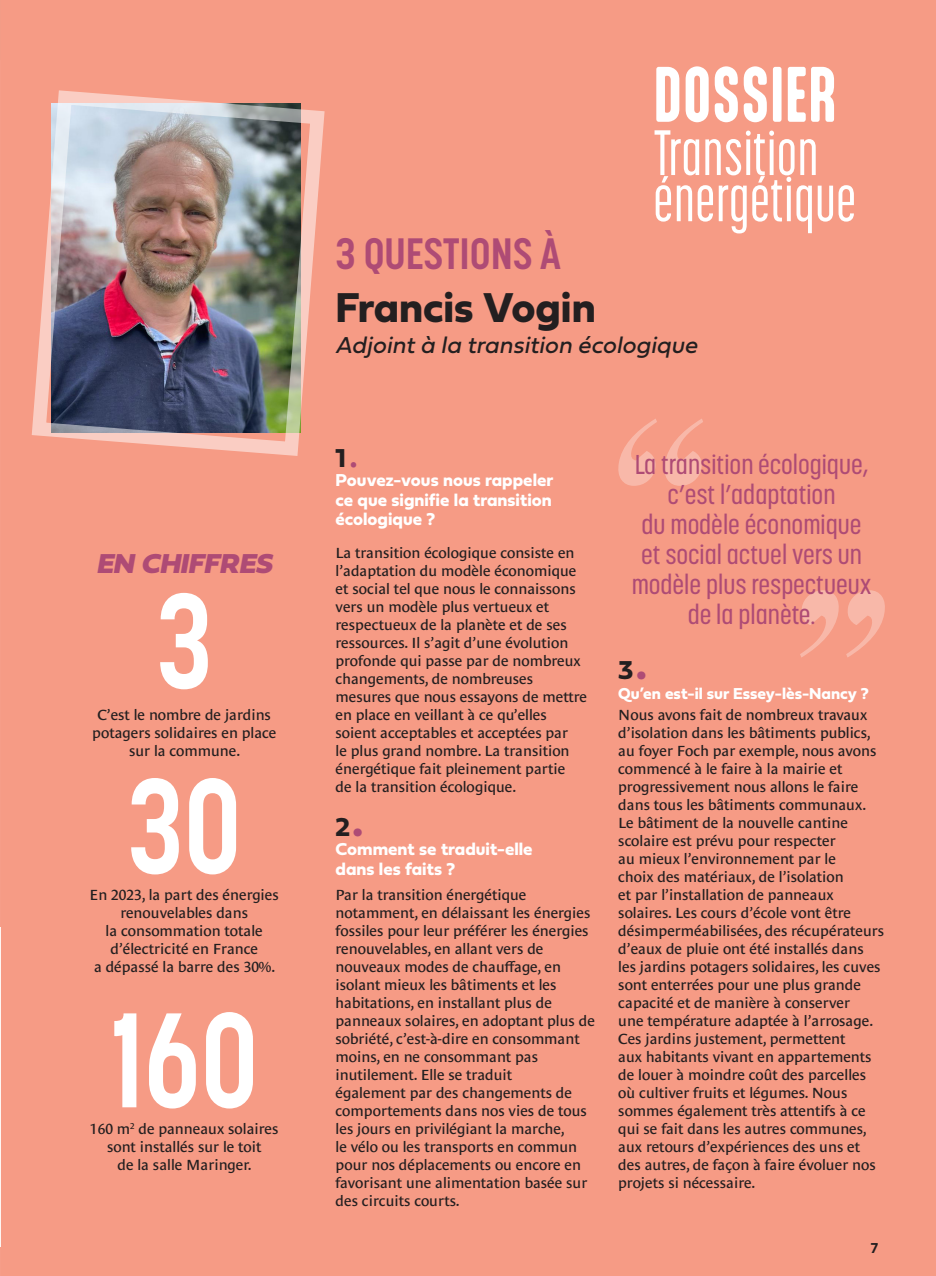
<style>
.page{position:relative;width:936px;height:1276px;background:#f69b85}
.page>*{position:absolute;margin:0;border:0;box-sizing:border-box;transform-origin:0 0}
.t1{font:700 133.2px "Korolev Condensed";color:#fff;scale:.9 1}
.t2{font:700 66.6px "Aptly";letter-spacing:.02em;color:#fff;scale:.9 1}
.t3{font:500 63.45px/46.2px "Korolev Compressed";letter-spacing:.01em;color:#fff;scale:.9 1}
.t4{font:43.5px "Fieldwork Geo Bold";color:#231f20}
.t5{font:700 43.5px "Korolev Condensed";color:#ae4b75}
.t6{font:italic 28.5px "Fieldwork Geo Black";color:#ae4b75}
.t7{font:500 27px/30px "Korolev Condensed";color:#ae4b75;text-align:center}
.t8{font:27px "Fieldwork Geo Bold";color:#231f20}
.t9{font:italic 24px "Fieldwork Geo Regular";color:#231f20}
.t10{font:18px/19.5px "Fieldwork Geo Bold";color:#fff;text-align:justify}
.t11{font:16.5px "Fieldwork Geo Bold";color:#fff}
.t12{font:15px/18px "Le Monde Sans Std";color:#231f20}
.t13{font:15px "Fieldwork Geo Demibold";color:#231f20}
.s1{font-family:"Minion Pro";font-size:48px;color:#ae4b75}
.s2{font-size:48px;color:#ae4b75}
</style>
<div class="page">
<img style="left:31px;top:90px;width:294px;height:366px">
<svg style="left:618px;top:419px;width:85px;height:67px"></svg>
<svg style="left:800px;top:590px;width:85px;height:67px"></svg>
<img style="left:0;top:927px;width:1px;height:319px">
<h3 class="t6" style="left:96px;top:537px;width:185px">EN CHIFFRES</h3>
<h1 class="t1" style="left:156px;top:562px;width:63px">3</h1>
<p class="t12" style="left:92px;top:706px;width:186px;text-align:center">C’est le nombre de jardins potagers solidaires en place sur la commune.</p>
<h1 class="t1" style="left:127px;top:747px;width:128px">30</h1>
<p class="t12" style="left:94px;top:904px;width:183px;text-align:center">renouvelables dans<br>la consommation totale d’électricité en France<br>a dépassé la barre des 30%.</p>
<p class="t12" style="left:90px;top:886px;width:191px">En 2023, la part des énergies</p>
<h1 class="t1" style="left:111px;top:981px;width:165px">160</h1>
<p class="t12" style="left:107px;top:1138px;width:156px;text-align:center">sont installés sur le toit de la salle Maringer.</p>
<p class="t12" style="left:90px;top:1120px;width:190px">160 m<sup>2</sup> de panneaux solaires</p>
<h2 class="t2" style="left:653px;top:53px;width:204px">DOSSIER</h2>
<h3 class="t3" style="left:653px;top:130px;width:227px">Transition énergétique</h3>
<h3 class="t5" style="left:335px;top:228px;width:227px">3 QUESTIONS À</h3>
<h3 class="t4" style="left:335px;top:273px;width:262px">Francis Vogin</h3>
<h3 class="t9" style="left:335px;top:326px;width:369px">Adjointà la transition écologique</h3>
<h3 class="t8" style="left:335px;top:436px;width:25px">1<span class="s1">.</span></h3>
<p class="t10" style="left:335px;top:470px;width:219px">Pouvez-vous nous rappeler ce que signifie la transition écologique ?</p>
<p class="t12" style="left:335px;top:544px;width:253px">La transition écologique consiste en l’adaptation du modèle économique et social tel que nous le connaissons vers un modèle plus vertueux et respectueux de la planète et de ses ressources. Il s’agit d’une évolution profonde qui passe par de nombreux changements, de nombreuses mesures que nous essayons de mettre en place en veillant à ce qu’elles soient acceptables et acceptées par<br>le plus grand nombre. La transition énergétique fait pleinement partie<br>de la transition écologique.</p>
<h3 class="t8" style="left:335px;top:805px;width:29px">2<span class="s2">.</span></h3>
<p class="t10" style="left:335px;top:839px;width:198px">Comment se traduit-elle dans les faits ?</p>
<p class="t12" style="left:335px;top:886px;width:261px">Par la transition énergétique notamment, en délaissant les énergies fossiles pour leur préférer les énergies renouvelables, en allant vers de nouveaux modes de chauffage, en isolant mieux les bâtiments et les habitations, en installant plus de panneaux solaires, en adoptant plus de sobriété, c’est-à-dire en consommant moins, en ne consommant pas inutilement. Elle se traduit<br>également par des changements de comportements dans nos vies de tous les jours en privilégiant la marche,<br>le vélo ou les transports en commun pour nos déplacements ou encore en favorisant une alimentation basée sur des circuits courts.</p>
<h3 class="t7" style="left:631px;top:449px;width:241px">La transition écologique, c’est l’adaptation<br>du modèle économique et social actuel vers un modèle plus respectueux de la planète.</h3>
<h3 class="t8" style="left:618px;top:649px;width:30px">3<span class="s2">.</span></h3>
<p class="t11" style="left:618px;top:680px;width:252px">Qu’en est-il sur Essey-lès-Nancy ?</p>
<p class="t12" style="left:618px;top:706px;width:267px">Nous avons fait de nombreux travaux d’isolation dans les bâtiments publics, au foyer Foch par exemple, nous avons commencé à le faire à la mairie et progressivement nous allons le faire dans tous les bâtiments communaux.<br>Le bâtiment de la nouvelle cantine scolaire est prévu pour respecter<br>au mieux l’environnement par le<br>choix des matériaux, de l’isolation<br>et par l’installation de panneaux solaires. Les cours d’école vont être désimperméabilisées, des récupérateurs d’eaux de pluie ont été installés dans les jardins potagers solidaires, les cuves sont enterrées pour une plus grande capacité et de manière à conserver<br>une température adaptée à l’arrosage.<br>Ces jardins justement, permettent<br>aux habitants vivant en appartements de louer à moindre coût des parcelles où cultiver fruits et légumes. Nous sommes également très attentifs à ce qui se fait dans les autres communes, aux retours d’expériences des uns et des autres, de façon à faire évoluer nos projets si nécessaire.</p>
<p class="t13" style="left:870px;top:1236px;width:9px">7</p>
</div>
